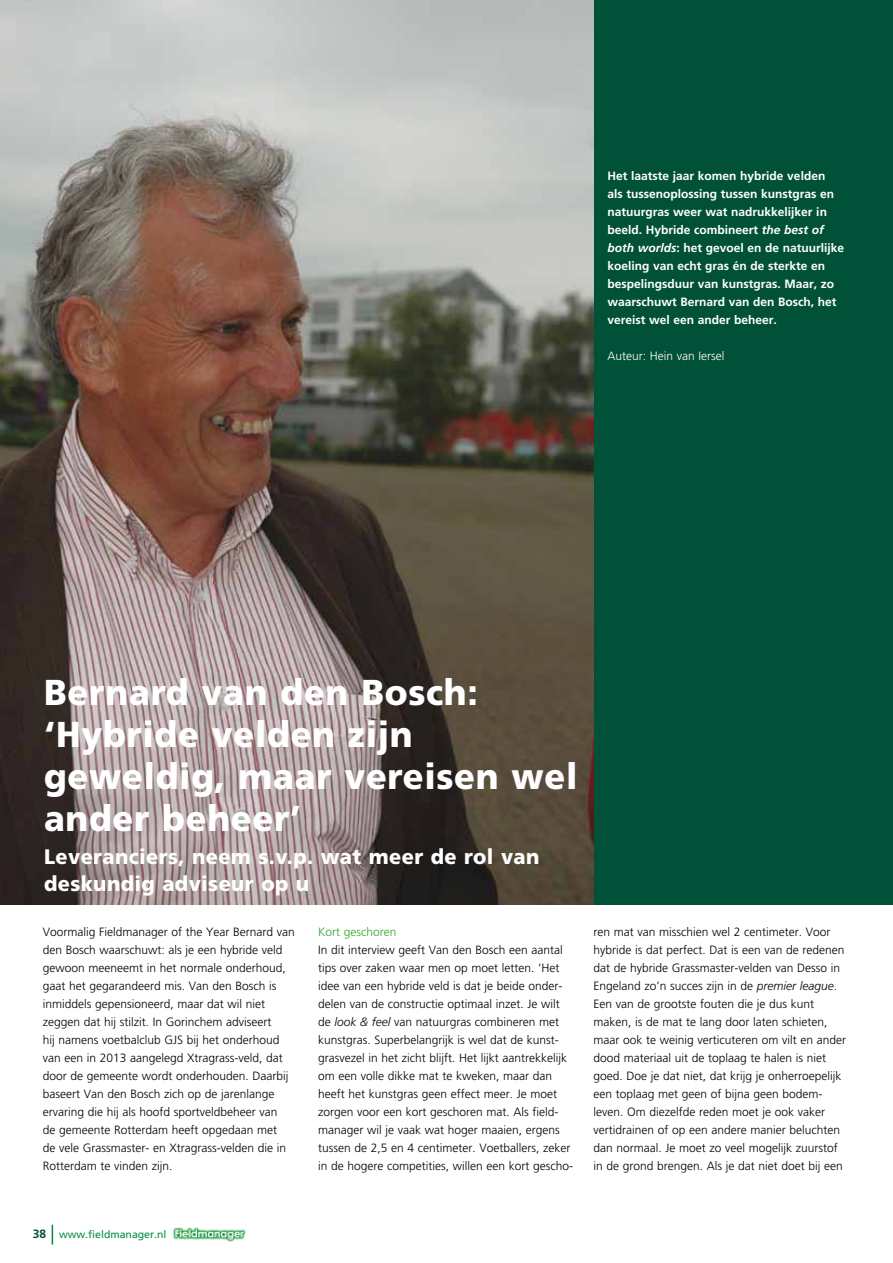
<style>
.page{position:relative;width:893px;height:1263px;background:#fff}
.page>*{position:absolute;margin:0;border:0;box-sizing:border-box;transform-origin:0 0}
.t1{font:900 36px/42px "Frutiger";letter-spacing:.02em;color:#fff;scale:.95 1}
.t2{font:900 21px/27px "Frutiger";letter-spacing:.02em;color:#fff;scale:.95 1}
.t3{font:300 12px/18px "Frutiger";color:#000}
.t4{font:700 12px/18px "Frutiger";color:#fff}
.t5{font:300 12px "Frutiger";color:#fff}
.t6{font:300 12px "Frutiger";color:#35a32c}
.t7{font:10.5px "Frutiger";color:#008b45}
.s1{font-style:italic}
.s2{font-weight:700;font-size:12px;color:#00523c}
</style>
<div class="page">
<svg style="left:52px;top:1225px;width:1px;height:19px"></svg>
<img style="left:173px;top:1227px;width:73px;height:15px">
<img style="left:0;top:0;width:594px;height:905px">
<div style="left:594px;top:0;width:299px;height:905px;background:#005138"></div>
<hr style="left:892px;top:0;width:1px;height:171px;background:#fecc00">
<p class="t4" style="left:608px;top:167px;width:238px">Het laatste jaar komen hybride velden<br>als tussenoplossing tussen kunstgras en natuurgras weer wat nadrukkelijker in beeld. Hybride combineert <span class="s1">the best of both worlds</span>: het gevoel en de natuurlijke koeling van echt gras én de sterkte en bespelingsduur van kunstgras. Maar, zo waarschuwt Bernard van den Bosch, het vereist wel een ander beheer.</p>
<p class="t5" style="left:608px;top:349px;width:119px">Auteur: Hein van Iersel</p>
<h1 class="t1" style="left:44px;top:670px;width:563px">Bernard van den Bosch: ‘Hybride velden zijn geweldig, maar vereisen wel ander beheer’</h1>
<h2 class="t2" style="left:44px;top:843px;width:523px">Leveranciers, neem s.v.p. wat meer de rol van deskundig adviseur op u</h2>
<p class="t3" style="left:43px;top:923px;width:254px">Voormalig Fieldmanager of the Year Bernard van den Bosch waarschuwt: als je een hybride veld gewoon meeneemt in het normale onderhoud, gaat het gegarandeerd mis. Van den Bosch is inmiddels gepensioneerd, maar dat wil niet zeggen dat hij stilzit. In Gorinchem adviseert<br>hij namens voetbalclub GJS bij het onderhoud van een in 2013 aangelegd Xtragrass-veld, dat door de gemeente wordt onderhouden. Daarbij baseert Van den Bosch zich op de jarenlange ervaring die hij als hoofd sportveldbeheer van<br>de gemeente Rotterdam heeft opgedaan met<br>de vele Grassmaster- en Xtragrass-velden die in Rotterdam te vinden zijn.</p>
<p class="t6" style="left:318px;top:925px;width:80px">Kort geschoren</p>
<p class="t3" style="left:318px;top:941px;width:257px">In dit interview geeft Van den Bosch een aantal tips over zaken waar men op moet letten. ‘Het idee van een hybride veld is dat je beide onder&shy;delen van de constructie optimaal inzet. Je wilt de <span class="s1">look &amp; feel</span> van natuurgras combineren met kunstgras. Superbelangrijk is wel dat de kunst&shy;grasvezel in het zicht blijft. Het lijkt aantrekkelijk om een volle dikke mat te kweken, maar dan heeft het kunstgras geen effect meer. Je moet zorgen voor een kort geschoren mat. Als field&shy;manager wil je vaak wat hoger maaien, ergens tussen de 2,5 en 4 centimeter. Voetballers, zeker in de hogere competities, willen een kort gescho-</p>
<p class="t3" style="left:593px;top:923px;width:254px">ren mat van misschien wel 2 centimeter. Voor hybride is dat perfect. Dat is een van de redenen dat de hybride Grassmaster-velden van Desso in Engeland zo’n succes zijn in de <span class="s1">premier league</span>.<br>Een van de grootste fouten die je dus kunt maken, is de mat te lang door laten schieten, maar ook te weinig verticuteren om vilt en ander dood materiaal uit de toplaag te halen is niet goed. Doe je dat niet, dat krijg je onherroepelijk een toplaag met geen of bijna geen bodem&shy;leven. Om diezelfde reden moet je ook vaker vertidrainen of op een andere manier beluchten dan normaal. Je moet zo veel mogelijk zuurstof in de grond brengen. Als je dat niet doet bij een</p>
<p class="t7" style="left:33px;top:1228px;width:135px"><span class="s2">38</span> www.fieldmanager.nl</p>
</div>
